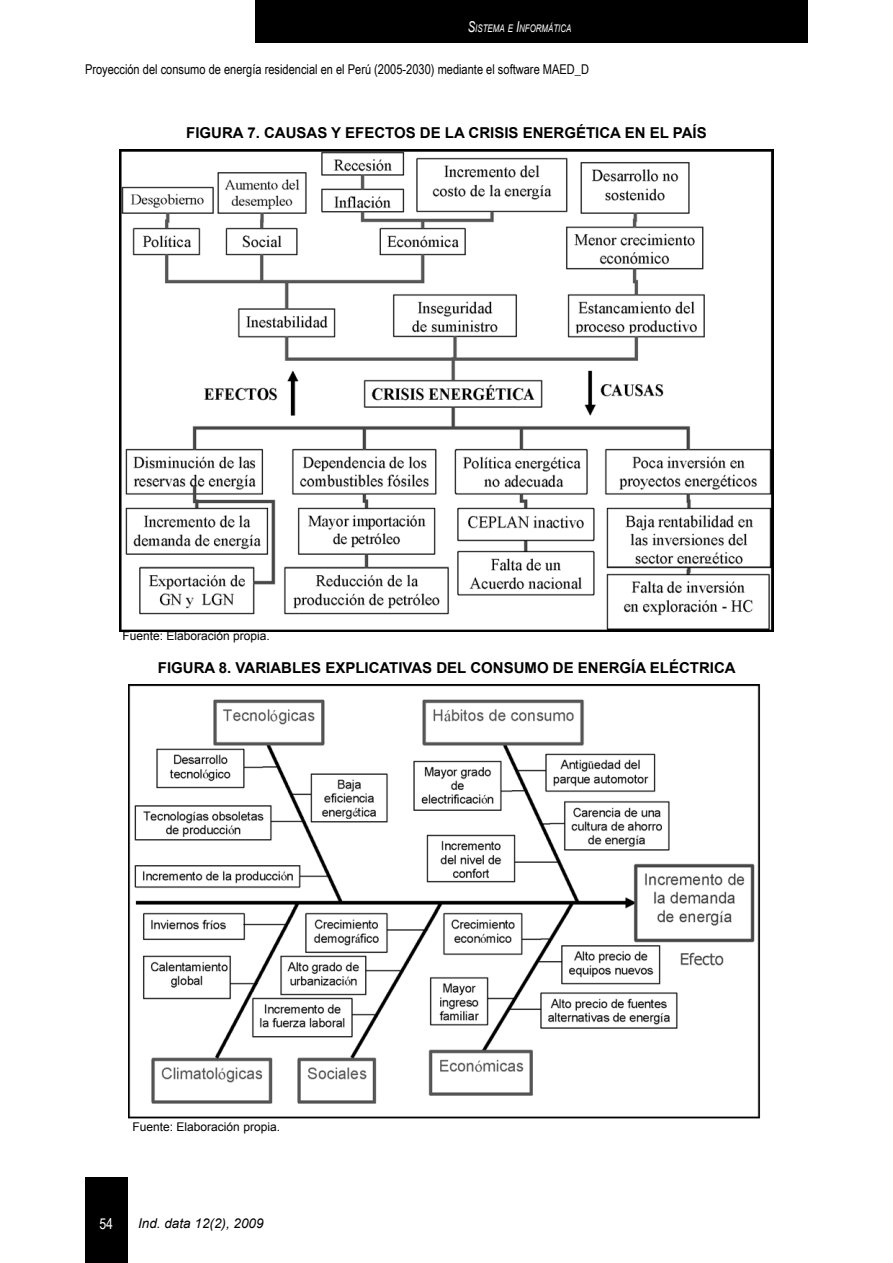
<style>
.page{position:relative;width:893px;height:1263px;background:#fff}
.page>*{position:absolute;margin:0;border:0;box-sizing:border-box;transform-origin:0 0}
.t1{font:700 15px "Arial";color:#000}
.t2{font:15px "Arial Narrow";color:#fff}
.t3{font:13.5px "Arial Narrow";color:#000}
.t4{font:italic 13.5px "Arial";color:#000}
.t5{font:12px "Arial";color:#000}
.t6{font:italic 10.5px "Arial";color:#fff;scale:.75 1}
.s1{font-size:15px}
</style>
<div class="page">
<div style="left:85px;top:1178px;width:43px;height:85px;background:#000"></div>
<div style="left:255px;top:0;width:553px;height:43px;background:#000"></div>
<img style="left:119px;top:149px;width:655px;height:482px">
<img style="left:128px;top:685px;width:633px;height:434px">
<p class="t6" style="left:468px;top:22px;width:140px"><span class="s1">S</span>ISTEMA E <span class="s1">I</span>NFORMÁTICA</p>
<p class="t3" style="left:85px;top:59px;width:467px">Proyección del consumo de energía residencial en el Perú (2005-2030) mediante el software maed</p>
<p class="t3" style="left:575px;top:59px;width:14px">_d</p>
<p class="t1" style="left:186px;top:123px;width:20px">FIGURA</p>
<p class="t1" style="left:247px;top:123px;width:39px">7. CAUSAS</p>
<p class="t1" style="left:331px;top:123px;width:25px">Y EFECTOS</p>
<p class="t1" style="left:420px;top:123px;width:68px">DE LA CRISIS</p>
<p class="t1" style="left:523px;top:123px;width:11px">ENERGÉTICA</p>
<p class="t1" style="left:625px;top:123px;width:67px">EN EL PAÍS</p>
<p class="t5" style="left:122px;top:628px;width:149px">Fuente: Elaboración propia.</p>
<p class="t1" style="left:158px;top:658px;width:20px">FIGURA</p>
<p class="t1" style="left:219px;top:658px;width:37px">8. VARIABLES</p>
<p class="t1" style="left:325px;top:658px;width:10px">EXPLICATIVAS</p>
<p class="t1" style="left:436px;top:658px;width:11px">DEL</p>
<p class="t1" style="left:470px;top:658px;width:13px">CONSUMO</p>
<p class="t1" style="left:553px;top:658px;width:36px">DE ENERGÍA</p>
<p class="t1" style="left:650px;top:658px;width:11px">ELÉCTRICA</p>
<p class="t5" style="left:133px;top:1119px;width:149px">Fuente: Elaboración propia.</p>
<p class="t2" style="left:99px;top:1213px;width:15px">54</p>
<p class="t4" style="left:138px;top:1215px;width:127px">Ind. data 12(2), 2009</p>
</div>
